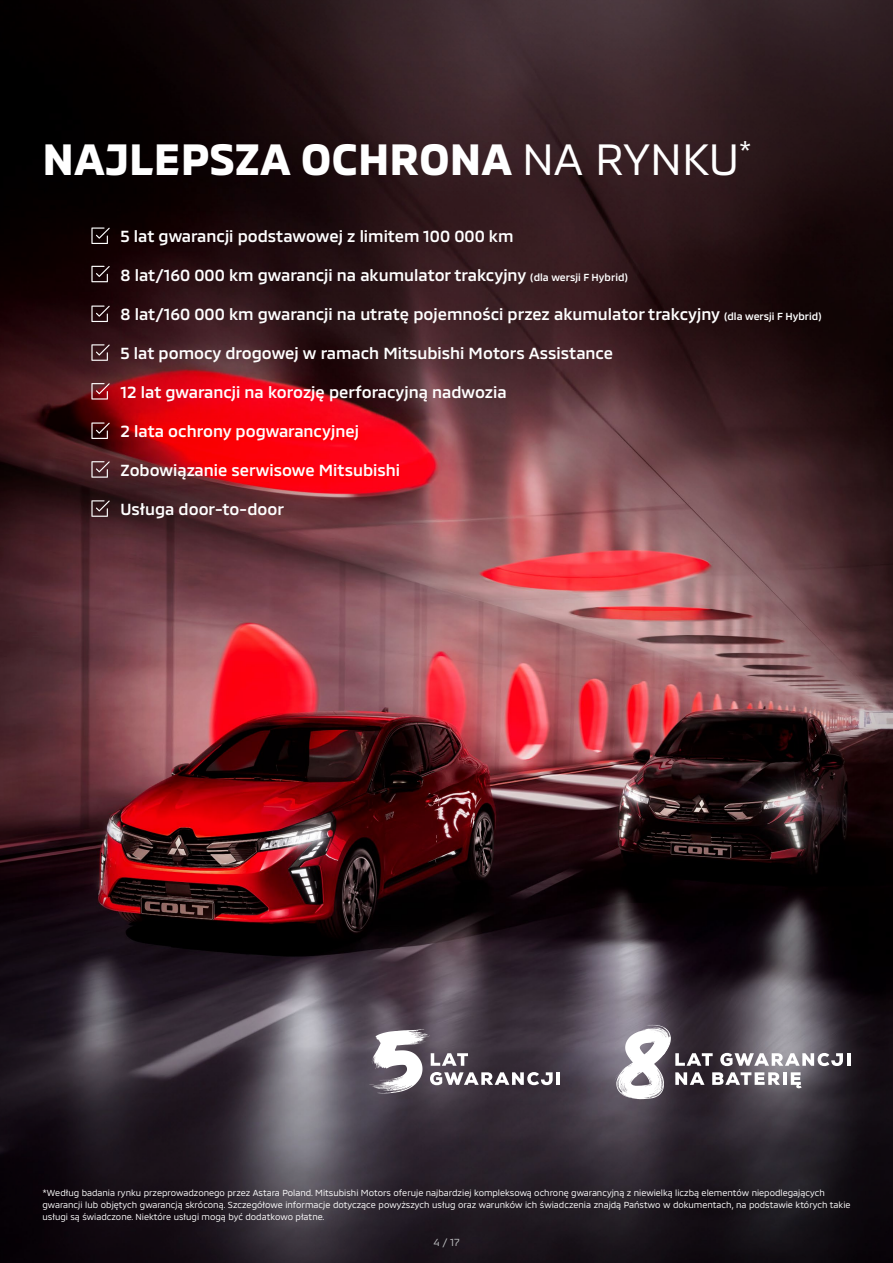
<style>
.page{position:relative;width:893px;height:1263px;background:#fff}
.page>*{position:absolute;margin:0;border:0;box-sizing:border-box;transform-origin:0 0}
.t1{font:700 45px "MMC";color:#fff}
.t2{font:500 16.5px "MMC";color:#fff}
.t3{font:10.5px "MMC";color:#bcbec0}
.t4{font:9px/12px "MMC";color:#fff}
.s1{font-weight:400}
.s2{font-size:10.5px}
</style>
<div class="page">
<img style="left:0;top:0;width:893px;height:1263px">
<svg style="left:615px;top:1025px;width:235px;height:74px"></svg>
<svg style="left:369px;top:1029px;width:191px;height:64px"></svg>
<svg style="left:91px;top:227px;width:19px;height:17px"></svg>
<svg style="left:91px;top:266px;width:19px;height:16px"></svg>
<svg style="left:91px;top:306px;width:19px;height:16px"></svg>
<svg style="left:91px;top:344px;width:19px;height:17px"></svg>
<svg style="left:91px;top:383px;width:19px;height:17px"></svg>
<svg style="left:91px;top:422px;width:19px;height:17px"></svg>
<svg style="left:91px;top:461px;width:19px;height:17px"></svg>
<svg style="left:91px;top:500px;width:19px;height:17px"></svg>
<h1 class="t1" style="left:43px;top:124px;width:711px">NAJLEPSZA OCHRONA <span class="s1">NA RYNKU</span><sup>*</sup></h1>
<h2 class="t2" style="left:120px;top:222px;width:395px">5 lat gwarancji podstawowej z limitem 100 000 km</h2>
<h2 class="t2" style="left:120px;top:261px;width:509px">8 lat/160 000 km gwarancji na akumulator trakcyjny <span class="s2">(dla wersji F Hybrid)</span></h2>
<h2 class="t2" style="left:120px;top:300px;width:703px">8 lat/160 000 km gwarancji na utratę pojemności przez akumulator trakcyjny <span class="s2">(dla wersji F Hybrid)</span></h2>
<h2 class="t2" style="left:120px;top:339px;width:494px">5 lat pomocy drogowej w ramach Mitsubishi Motors Assistance</h2>
<h2 class="t2" style="left:120px;top:378px;width:388px">12 lat gwarancji na korozję perforacyjną nadwozia</h2>
<h2 class="t2" style="left:120px;top:417px;width:240px">2 lata ochrony pogwarancyjnej</h2>
<h2 class="t2" style="left:120px;top:456px;width:281px">Zobowiązanie serwisowe Mitsubishi</h2>
<h2 class="t2" style="left:120px;top:496px;width:165px">Usługa door-to-door</h2>
<p class="t4" style="left:43px;top:1186px;width:809px">*Według badania rynku przeprowadzonego przez Astara Poland. Mitsubishi Motors oferuje najbardziej kompleksową ochronę gwarancyjną z niewielką liczbą elementów niepodlegających gwarancji lub objętych gwarancją skróconą. Szczegółowe informacje dotyczące powyższych usług oraz warunków ich świadczenia znajdą Państwo w dokumentach, na podstawie których takie usługi są świadczone. Niektóre usługi mogą być dodatkowo płatne.</p>
<p class="t3" style="left:433px;top:1233px;width:28px">4 / 17</p>
</div>
